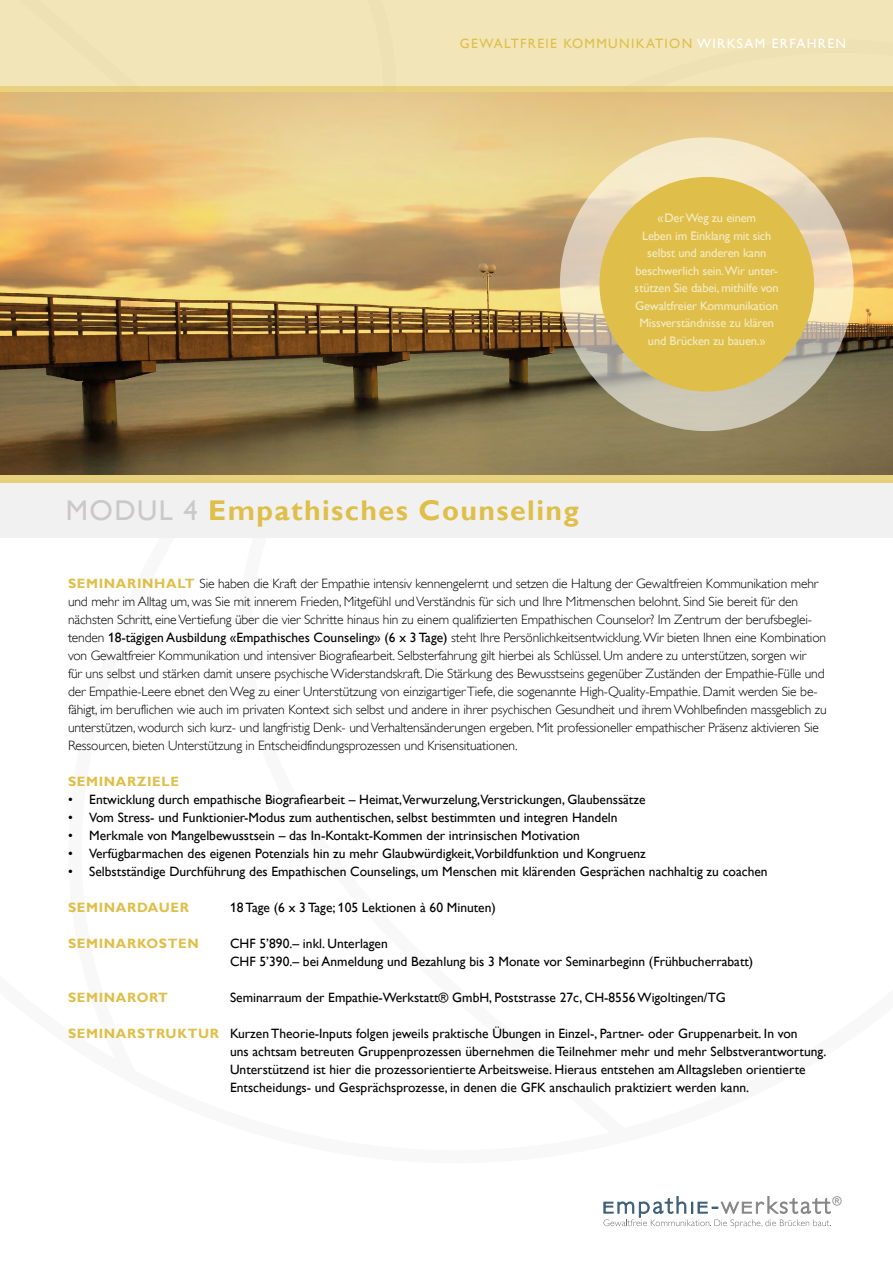
<style>
.page{position:relative;width:893px;height:1263px;background:#fff}
.page>*{position:absolute;margin:0;border:0;box-sizing:border-box;transform-origin:0 0}
.t1{font:700 28.5px "Gill Alt One";letter-spacing:.05em;color:#dfbf49}
.t2{font:300 13.5px/18px "Gill Alt One";letter-spacing:-.01em;color:#000}
.t3{font:13.5px/18px "Gill Alt One";color:#000}
.t4{font:700 13.5px "Gill Alt One";letter-spacing:.05em;color:#dfbf49}
.t5{font:13.5px "Gill Alt One";letter-spacing:.1em;color:#dfbf49}
.t6{font:13.5px "Gill Alt One";letter-spacing:.1em;color:#fff}
.t7{font:12.45px/17.5px "Gill Alt One";letter-spacing:-.01em;color:#fff;text-align:center}
.t8{font:12.45px "Gill Sans";color:#878787}
.s1{color:#dfbf49}
.s2{font-weight:400;color:#cac8c9}
.s3{font-weight:700;color:#dfbf49}
.s4{font-weight:400}
</style>
<div class="page">
<div style="left:0;top:480px;width:893px;height:57px;background:#f2f1f2"></div>
<div style="left:0;top:474px;width:893px;height:9px;background:#e8d27f"></div>
<svg style="left:0;top:86px;width:893px;height:7px;background:#e6cf7f"></svg>
<div style="left:0;top:0;width:893px;height:86px;background:#f2e5b7"></div>
<img style="left:0;top:93px;width:893px;height:381px">
<svg style="left:560px;top:137px;width:294px;height:294px;background:#dbd0b8"></svg>
<div style="left:599px;top:177px;width:215px;height:214px;background:#dfbf49;border-radius:50%"></div>
<svg style="left:603px;top:1196px;width:228px;height:32px"></svg>
<p class="t5" style="left:460px;top:36px;width:22px">Gewaltf</p>
<p class="t5" style="left:528px;top:36px;width:16px">reie</p>
<p class="t5" style="left:563px;top:36px;width:33px">Kommu</p>
<p class="t5" style="left:619px;top:36px;width:20px">nikati</p>
<p class="t6" style="left:669px;top:36px;width:67px"><span class="s1">on</span> Wirksame</p>
<p class="t6" style="left:780px;top:36px;width:19px">rfah</p>
<p class="t6" style="left:818px;top:36px;width:30px">ren</p>
<p class="t7" style="left:635px;top:209px;width:145px">«Der Weg zu einem<br>Leben im Einklang mit sich selbst und anderen kann beschwerlich sein.Wir unter&shy;stützen Sie dabei, mithilfe von<br>Gewaltfreier Kommunikation<br>Missverständnisse zu klären und Brücken zu bauen.»</p>
<h1 class="t1" style="left:66px;top:494px;width:515px"><span class="s2">Modul 4</span> EMPATHISCHES COUNSELING</h1>
<p class="t2" style="left:68px;top:574px;width:760px"><span class="s3">SE MINARINHALT</span> Sie haben die Kraft der Empathie intensiv kennengelernt und setzen die Haltung der Gewaltfreien Kommunikation mehr und mehr im Alltag um, was Sie mit innerem Frieden, Mitgefühl und Verständnis für sich und Ihre Mitmenschen belohnt. Sind Sie bereit für den nächsten Schritt, eine Vertiefung über die vier Schritte hinaus hin zu einem qualifizierten Empathischen Counselor? Im Zentrum der berufsbeglei&shy;tenden <span class="s4">18-tägigen Ausbildung «Empathisches Counseling» (6 x 3 Tage)</span> steht Ihre Persönlichkeitsentwicklung. Wir bieten Ihnen eine Kombination von Gewaltfreier Kommunikation und intensiver Biografiearbeit. Selbsterfahrung gilt hierbei als Schlüssel. Um andere zu unterstützen, sorgen wir<br>für uns selbst und stärken damit unsere psychische Widerstandskraft. Die Stärkung des Bewusstseins gegenüber Zuständen der Empathie-Fülle und der Empathie-Leere ebnet den Weg zu einer Unterstützung von einzigartiger Tiefe, die sogenannte High-Quality-Empathie. Damit werden Sie be&shy;fähigt, im beruflichen wie auch im privaten Kontext sich selbst und andere in ihrer psychischen Gesundheit und ihrem Wohlbefinden massgeblich zu unterstützen, wodurch sich kurz- und langfristig Denk- und Verhaltensänderungen ergeben. Mit professioneller empathischer Präsenz aktivieren Sie Ressourcen, bieten Unterstützung in Entscheidfindungsprozessen und Krisensituationen.</p>
<p class="t4" style="left:68px;top:774px;width:111px">SEMINARZIELE</p>
<p class="t3" style="left:68px;top:790px;width:579px">• Entwicklung durch empathische Biografiearbeit – Heimat,Verwurzelung,Verstrickungen, Glaubenssätze</p>
<p class="t3" style="left:68px;top:808px;width:551px">• Vom Stress- und Funktionier-Modus zum authentischen, selbst bestimmten und integren Handeln</p>
<p class="t3" style="left:68px;top:826px;width:513px">• Merkmale von Mangelbewusstsein – das In-Kontakt-Kommen der intrinsischen Motivation</p>
<p class="t3" style="left:68px;top:844px;width:579px">• Verfügbarmachen des eigenen Potenzials hin zu mehr Glaubwürdigkeit,Vorbildfunktion und Kongruenz</p>
<p class="t3" style="left:68px;top:862px;width:701px">• Selbstständige Durchführung des Empathischen Counselings, um Menschen mit klärenden Gesprächen nachhaltig zu coachen</p>
<p class="t4" style="left:68px;top:900px;width:122px">SEMINARDAUER</p>
<p class="t3" style="left:230px;top:898px;width:267px">18 Tage (6 x 3 Tage; 105 Lektionen à 60 Minuten)</p>
<p class="t4" style="left:68px;top:936px;width:132px">SEMINARKOSTEN</p>
<p class="t3" style="left:230px;top:934px;width:525px">CHF 5’890.– inkl. Unterlagen<br>CHF 5’390.– bei Anmeldung und Bezahlung bis 3 Monate vor Seminarbeginn (Frühbucherrabatt)</p>
<p class="t4" style="left:68px;top:990px;width:101px">SEMINARORT</p>
<p class="t3" style="left:230px;top:988px;width:497px">Seminarraum der Empathie-Werkstatt® GmbH, Poststrasse 27c, CH-8556Wigoltingen/TG</p>
<p class="t3" style="left:230px;top:1024px;width:598px;text-indent:-162px"><span class="s3">SE MINARSTRUKTUR</span> Kurzen Theorie-Inputs folgen jeweils praktische Übungen in Einzel-, Partner- oder Gruppenarbeit. In von<br>uns achtsam betreuten Gruppenprozessen übernehmen die Teilnehmer mehr und mehr Selbstverantwortung.<br>Unterstützend ist hier die prozessorientierte Arbeitsweise. Hieraus entstehen am Alltagsleben orientierte Entscheidungs- und Gesprächsprozesse, in denen die GFK anschaulich praktiziert werden kann.</p>
<p class="t8" style="left:832px;top:1193px;width:11px">®</p>
</div>
